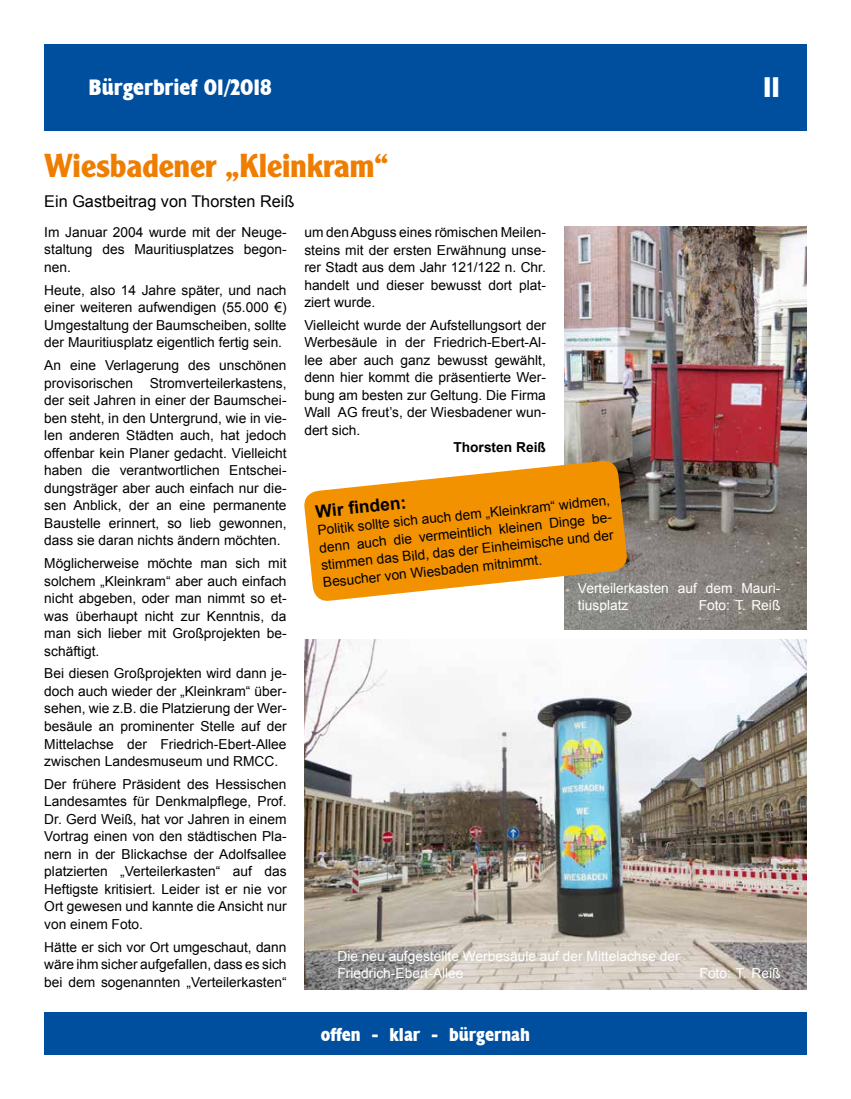
<style>
.page{position:relative;width:851px;height:1099px;background:#fff}
.page>*{position:absolute;margin:0;border:0;box-sizing:border-box;transform-origin:0 0}
.t1{font:700 32.5px "Clearface Gothic LT Std";color:#ef7d00}
.t2{font:700 condensed 28.75px "Humanist 521 BT Xtra";color:#fff}
.t3{font:700 condensed 22.5px "Humanist 521 BT Xtra";color:#fff}
.t4{font:700 condensed 18.75px "Humanist 521 BT Xtra";color:#fff}
.t5{font:700 17.5px "Arial";color:#000}
.t6{font:16.25px "Arial";color:#000}
.t7{font:13.75px/17.5px "Arial";color:#000;text-align:justify}
.t8{font:13.75px/16.5px "Arial";color:#fff}
.t9{font:700 13.75px "Arial";color:#000}
</style>
<div class="page">
<div style="left:44px;top:44px;width:762px;height:87px;background:#004f9f"></div>
<img style="left:564px;top:227px;width:242px;height:402px">
<img style="left:304px;top:640px;width:502px;height:349px">
<svg style="left:304px;top:459px;width:324px;height:143px;fill:#f39200"></svg>
<div style="left:44px;top:1012px;width:762px;height:42px;background:#004f9f"></div>
<h3 class="t3" style="left:89px;top:73px;width:184px">Bürgerbrief 01/2018</h3>
<h2 class="t2" style="left:763px;top:69px;width:18px">11</h2>
<h1 class="t1" style="left:44px;top:147px;width:345px">Wiesbadener „Kleinkram“</h1>
<p class="t6" style="left:44px;top:190px;width:251px">Ein Gastbeitrag von Thorsten Reiß</p>
<p class="t7" style="left:44px;top:223px;width:244px">Im Januar 2004 wurde mit der Neuge&shy;staltung des Mauritiusplatzes begon&shy;nen.</p>
<p class="t7" style="left:44px;top:281px;width:244px">Heute, also 14 Jahre später, und nach einer weiteren aufwendigen (55.000 €)<br>Umgestaltung der Baumscheiben, sollte der Mauritiusplatz eigentlich fertig sein.</p>
<p class="t7" style="left:44px;top:356px;width:244px">An eine Verlagerung des unschönen provisorischen Stromverteilerkastens, der seit Jahren in einer der Baumschei&shy;ben steht, in den Untergrund, wie in vie&shy;len anderen Städten auch, hat jedoch offenbar kein Planer gedacht. Vielleicht haben die verantwortlichen Entschei&shy;dungsträger aber auch einfach nur die&shy;sen Anblick, der an eine permanente Baustelle erinnert, so lieb gewonnen, dass sie daran nichts ändern möchten.</p>
<p class="t7" style="left:44px;top:554px;width:244px">Möglicherweise möchte man sich mit solchem „Kleinkram“ aber auch einfach nicht abgeben, oder man nimmt so et&shy;was überhaupt nicht zur Kenntnis, da man sich lieber mit Großprojekten be&shy;schäftigt.</p>
<p class="t7" style="left:44px;top:665px;width:244px">Bei diesen Großprojekten wird dann je&shy;doch auch wieder der „Kleinkram“ über&shy;sehen, wie z.B. die Platzierung der Wer&shy;besäule an prominenter Stelle auf der Mittelachse der Friedrich-Ebert-Allee zwischen Landesmuseum und RMCC.</p>
<p class="t7" style="left:44px;top:775px;width:244px">Der frühere Präsident des Hessischen Landesamtes für Denkmalpflege, Prof.<br>Dr. Gerd Weiß, hat vor Jahren in einem Vortrag einen von den städtischen Pla&shy;nern in der Blickachse der Adolfsallee platzierten „Verteilerkasten“ auf das Heftigste kritisiert. Leider ist er nie vor Ort gewesen und kannte die Ansicht nur von einem Foto.</p>
<p class="t7" style="left:44px;top:938px;width:244px">Hätte er sich vor Ort umgeschaut, dann wäre ihm sicher aufgefallen, dass es sich bei dem sogenannten „Verteilerkasten“</p>
<p class="t7" style="left:304px;top:223px;width:243px">um den Abguss eines römischen Meilen&shy;steins mit der ersten Erwähnung unse&shy;rer Stadt aus dem Jahr 121/122 n. Chr. handelt und dieser bewusst dort plat&shy;ziert wurde.</p>
<p class="t7" style="left:304px;top:316px;width:243px">Vielleicht wurde der Aufstellungsort der Werbesäule in der Friedrich-Ebert-Al&shy;lee aber auch ganz bewusst gewählt, denn hier kommt die präsentierte Wer&shy;bung am besten zur Geltung. Die Firma Wall AG freut’s, der Wiesbadener wun&shy;dert sich.</p>
<p class="t9" style="left:453px;top:438px;width:94px">Thorsten Reiß</p>
<p class="t7" style="left:316px;top:522px;width:298px;text-align:left;rotate:-6deg">Politik sollte sich auch dem „Kleinkram“ widmen, denn auch die vermeintlich kleinen Dinge be&shy;stimmen das Bild, das der Einheimische und der Besucher von Wiesbaden mitnimmt.</p>
<p class="t5" style="left:314px;top:500px;width:93px;rotate:-6deg">Wir fi nden:</p>
<p class="t8" style="left:578px;top:580px;width:204px">Verteilerkasten auf dem Mauri&shy;tiusplatz</p>
<p class="t8" style="left:698px;top:596px;width:83px">Foto: T. Reiß</p>
<p class="t8" style="left:337px;top:948px;width:344px">Die neu aufgestellte Werbesäule auf der Mittelachse der<br>Friedrich-Ebert-Allee</p>
<p class="t8" style="left:699px;top:964px;width:83px">Foto: T. Reiß</p>
<h3 class="t4" style="left:321px;top:1022px;width:210px">offen - klar - bürgernah</h3>
</div>
